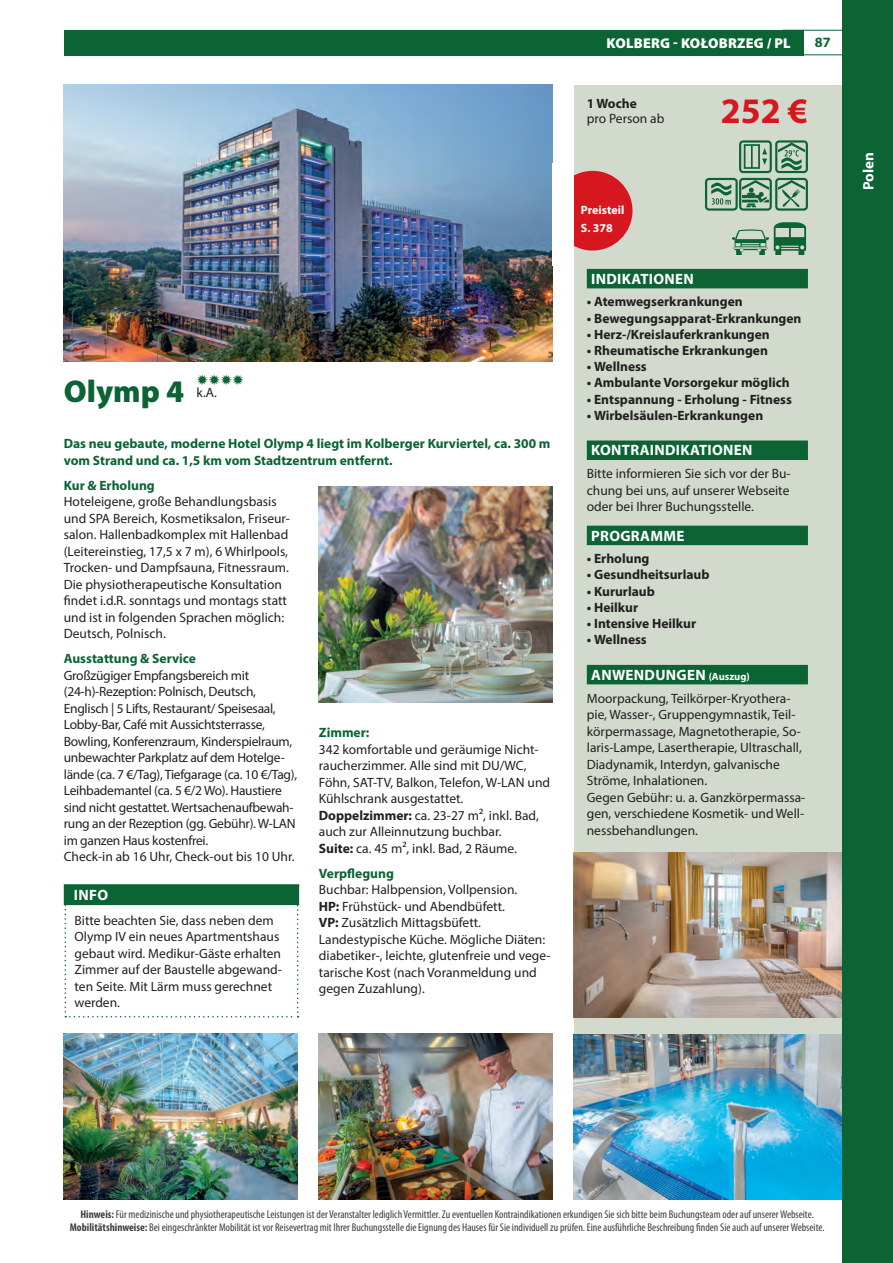
<style>
.page{position:relative;width:893px;height:1263px;background:#fff}
.page>*{position:absolute;margin:0;border:0;box-sizing:border-box;transform-origin:0 0}
.t1{font:700 36px "Myriad Pro";color:#d7171f}
.t2{font:900 31.5px "Myriad Pro";color:#0c6333}
.t3{font:700 15px "Myriad Pro";letter-spacing:.02em;color:#fff}
.t4{font:15px "Zapf Dingbats Std";color:#0c6333}
.t5{font:900 14.25px "Myriad Pro";letter-spacing:.02em;color:#fff}
.t6{font:700 14.25px "Myriad Pro";color:#0c6333}
.t7{font:13.5px/16.5px "Myriad Pro";color:#231f20}
.t8{font:13.5px/16.5px "Myriad Pro";letter-spacing:-.02em;color:#231f20}
.t9{font:700 13.5px "Myriad Pro";color:#231f20}
.t10{font:700 13.5px/16.5px "Myriad Pro";color:#0c6333}
.t11{font:700 12px/17.5px "Myriad Pro";color:#fff}
.t12{font:condensed 11.25px/13.5px "Myriad Pro";color:#3e3e3f;text-align:center}
.s1{font-weight:700}
.s2{font-size:10.5px}
</style>
<div class="page">
<hr style="left:782px;top:30px;width:111px;height:1px;background:#0c6333">
<hr style="left:782px;top:54px;width:111px;height:1px;background:#0c6333">
<div style="left:64px;top:30px;width:740px;height:25px;background:#0c6333"></div>
<div style="left:574px;top:85px;width:319px;height:1114px;background:#d2dace"></div>
<img style="left:64px;top:85px;width:489px;height:276px">
<img style="left:574px;top:853px;width:268px;height:165px">
<img style="left:574px;top:1034px;width:268px;height:165px">
<img style="left:64px;top:1033px;width:234px;height:166px">
<img style="left:319px;top:1033px;width:234px;height:166px">
<img style="left:319px;top:486px;width:234px;height:216px">
<div style="left:842px;top:0;width:51px;height:1263px;background:#0c6333"></div>
<div style="left:587px;top:269px;width:221px;height:19px;background:#0c6333"></div>
<div style="left:587px;top:440px;width:221px;height:20px;background:#0c6333"></div>
<div style="left:587px;top:526px;width:221px;height:19px;background:#0c6333"></div>
<div style="left:587px;top:665px;width:221px;height:19px;background:#0c6333"></div>
<svg style="left:705px;top:140px;width:103px;height:71px"></svg>
<svg style="left:763px;top:166px;width:45px;height:43px"></svg>
<svg style="left:719px;top:209px;width:40px;height:46px"></svg>
<svg style="left:759px;top:209px;width:49px;height:46px"></svg>
<svg style="left:65px;top:905px;width:234px;height:112px"></svg>
<div style="left:70px;top:885px;width:228px;height:20px;background:#0c6333"></div>
<div style="left:64px;top:884px;width:235px;height:21px;border:2px solid #0c6333"></div>
<div style="left:553px;top:171px;width:79px;height:80px;background:#d7171f;border-radius:50%"></div>
<div style="left:553px;top:164px;width:21px;height:102px;background:#fff"></div>
<p class="t5" style="left:606px;top:34px;width:186px">KOLBERG - KOŁOBRZEG / PL</p>
<p class="t6" style="left:815px;top:33px;width:17px">87</p>
<p class="t9" style="left:587px;top:94px;width:52px">1 Woche</p>
<p class="t7" style="left:587px;top:110px;width:79px">pro Person ab</p>
<h1 class="t1" style="left:721px;top:87px;width:89px">252 €</h1>
<h2 class="t2" style="left:64px;top:370px;width:122px">Olymp 4</h2>
<p class="t4" style="left:197px;top:373px;width:49px">✹✹✹✹</p>
<p class="t10" style="left:64px;top:435px;width:488px">Das neu gebaute, moderne Hotel Olymp 4 liegt im Kolberger Kurviertel, ca. 300 m vom Strand und ca. 1,5 km vom Stadtzentrum entfernt.</p>
<p class="t10" style="left:64px;top:476px;width:93px">Kur &amp; Erholung</p>
<p class="t7" style="left:64px;top:493px;width:228px">Hoteleigene, große Behandlungsbasis und SPA Bereich, Kosmetiksalon, Friseur&shy;salon. Hallenbadkomplex mit Hallenbad (Leitereinstieg, 17,5 x 7 m), 6 Whirlpools, Trocken- und Dampfsauna, Fitnessraum.<br>Die physiotherapeutische Konsultation findet i.d.R. sonntags und montags statt und ist in folgenden Sprachen möglich:<br>Deutsch, Polnisch.</p>
<p class="t10" style="left:64px;top:650px;width:134px">Ausstattung &amp; Service</p>
<p class="t8" style="left:64px;top:667px;width:235px">Großzügiger Empfangsbereich mit (24-h)-Rezeption: Polnisch, Deutsch, Englisch | 5 Lifts, Restaurant/ Speisesaal, Lobby-Bar, Café mit Aussichtsterrasse, Bowling, Konferenzraum, Kinderspielraum, unbewachter Parkplatz auf dem Hotelge&shy;lände (ca. 7 €/Tag), Tiefgarage (ca. 10 €/Tag), Leihbademantel (ca. 5 €/2 Wo). Haustiere sind nicht gestattet. Wertsachenaufbewah&shy;rung an der Rezeption (gg. Gebühr). W-LAN im ganzen Haus kostenfrei.<br>Check-in ab 16 Uhr, Check-out bis 10 Uhr.</p>
<p class="t7" style="left:197px;top:384px;width:22px">k.A.</p>
<p class="t10" style="left:319px;top:724px;width:52px">Zimmer:</p>
<p class="t7" style="left:319px;top:741px;width:233px">342 komfortable und geräumige Nicht&shy;raucherzimmer. Alle sind mit DU/WC, Föhn, SAT-TV, Balkon, Telefon, W-LAN und Kühlschrank ausgestattet.<br><span class="s1">Doppelzimmer:</span> ca. 23-27 m², inkl. Bad, auch zur Alleinnutzung buchbar.<br><span class="s1">Suite:</span> ca. 45 m², inkl. Bad, 2 Räume.</p>
<p class="t10" style="left:319px;top:864px;width:76px">Verpflegung</p>
<p class="t7" style="left:319px;top:881px;width:233px">Buchbar: Halbpension, Vollpension.<br><span class="s1">HP:</span> Frühstück- und Abendbüfett.<br><span class="s1">VP:</span> Zusätzlich Mittagsbüfett.<br>Landestypische Küche. Mögliche Diäten: diabetiker-, leichte, glutenfreie und vege&shy;tarische Kost (nach Voranmeldung und gegen Zuzahlung).</p>
<p class="t3" style="left:74px;top:885px;width:36px">INFO</p>
<p class="t7" style="left:75px;top:912px;width:209px">Bitte beachten Sie, dass neben dem<br>Olymp IV ein neues Apartmentshaus gebaut wird. Medikur-Gäste erhalten<br>Zimmer auf der Baustelle abgewand&shy;ten Seite. Mit Lärm muss gerechnet werden.</p>
<p class="t11" style="left:581px;top:201px;width:45px">Preisteil<br>S. 378</p>
<p class="t3" style="left:591px;top:269px;width:104px">INDIKATIONEN</p>
<p class="t9" style="left:587px;top:293px;width:157px">• Atemwegserkrankungen</p>
<p class="t9" style="left:587px;top:309px;width:216px">• Bewegungsapparat-Erkrankungen</p>
<p class="t9" style="left:587px;top:325px;width:184px">• Herz-/Kreislauferkrankungen</p>
<p class="t9" style="left:587px;top:342px;width:183px">• Rheumatische Erkrankungen</p>
<p class="t9" style="left:587px;top:358px;width:62px">• Wellness</p>
<p class="t9" style="left:587px;top:374px;width:204px">• Ambulante Vorsorgekur möglich</p>
<p class="t9" style="left:587px;top:390px;width:207px">• Entspannung - Erholung - Fitness</p>
<p class="t9" style="left:587px;top:406px;width:178px">• Wirbelsäulen-Erkrankungen</p>
<p class="t3" style="left:591px;top:441px;width:163px">KONTRAINDIKATIONEN</p>
<p class="t7" style="left:587px;top:465px;width:205px;text-align:justify">Bitte informieren Sie sich vor der Bu&shy;chung bei uns, auf unserer Webseite oder bei Ihrer Buchungsstelle.</p>
<p class="t3" style="left:591px;top:526px;width:95px">PROGRAMME</p>
<p class="t9" style="left:587px;top:550px;width:64px">• Erholung</p>
<p class="t9" style="left:587px;top:566px;width:124px">• Gesundheitsurlaub</p>
<p class="t9" style="left:587px;top:582px;width:70px">• Kururlaub</p>
<p class="t9" style="left:587px;top:598px;width:53px">• Heilkur</p>
<p class="t9" style="left:587px;top:615px;width:111px">• Intensive Heilkur</p>
<p class="t9" style="left:587px;top:631px;width:62px">• Wellness</p>
<p class="t3" style="left:591px;top:665px;width:160px">ANWENDUNGEN <span class="s2">(Auszug)</span></p>
<p class="t7" style="left:587px;top:690px;width:220px">Moorpackung, Teilkörper-Kryothera&shy;pie, Wasser-, Gruppengymnastik, Teil&shy;körpermassage, Magnetotherapie, So&shy;laris-Lampe, Lasertherapie, Ultraschall, Diadynamik, Interdyn, galvanische Ströme, Inhalationen.<br>Gegen Gebühr: u. a. Ganzkörpermassa&shy;gen, verschiedene Kosmetik- und Well&shy;nessbehandlungen.</p>
<p class="t3" style="left:859px;top:190px;width:39px;rotate:-90deg">Polen</p>
<p class="t12" style="left:70px;top:1207px;width:756px"><span class="s1">Hinweis:</span> Für medizinische und physiotherapeutische Leistungen ist der Veranstalter lediglich Vermittler. Zu eventuellen Kontraindikationen erkundigen Sie sich bitte beim Buchungsteam oder auf unserer Webseite.<br><span class="s1">Mobilitätshinweise:</span> Bei eingeschränkter Mobilität ist vor Reisevertrag mit Ihrer Buchungsstelle die Eignung des Hauses für Sie individuell zu prüfen. Eine ausführliche Beschreibung finden Sie auch auf unserer Webseite.</p>
</div>
